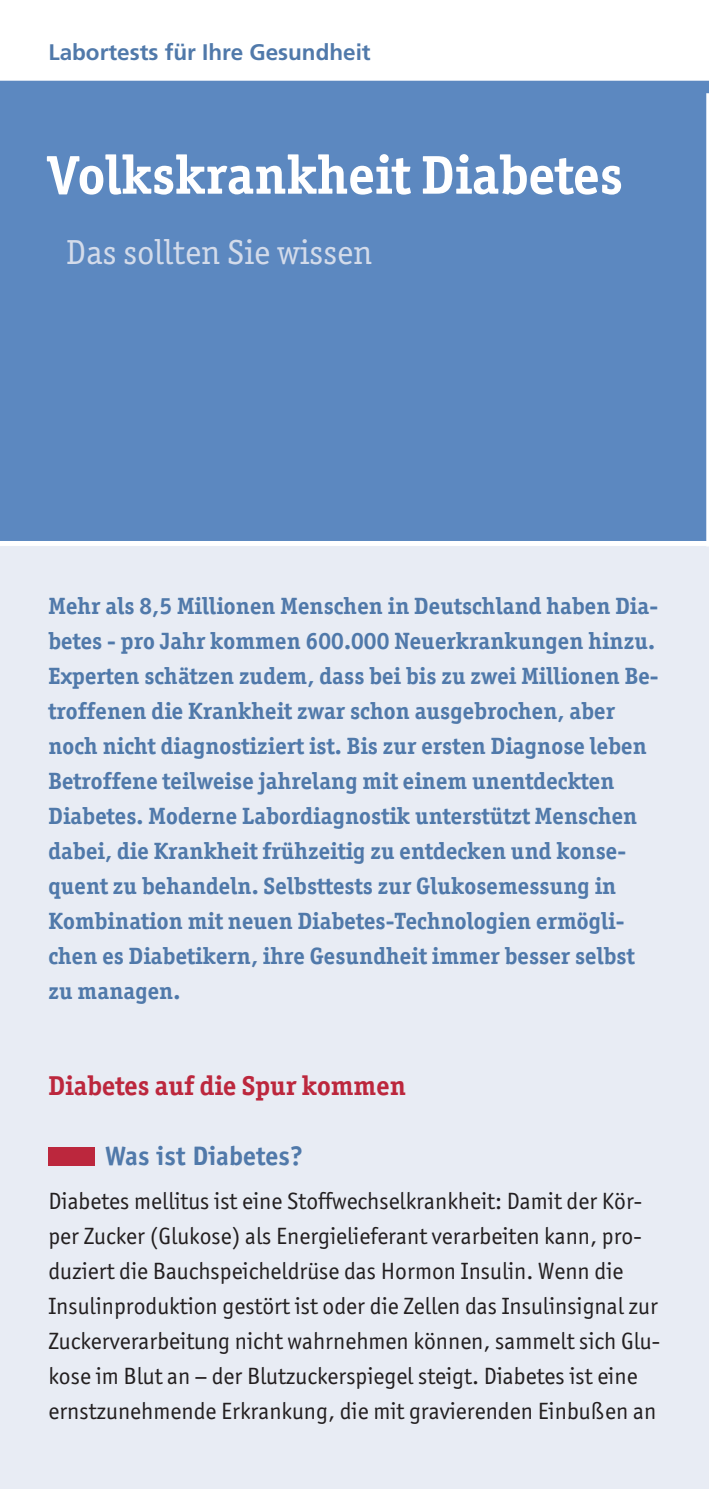
<style>
.page{position:relative;width:709px;height:1489px;background:#fff}
.page>*{position:absolute;margin:0;border:0;box-sizing:border-box;transform-origin:0 0}
.t1{font:700 55px "Officina Serif";color:#fff}
.t2{font:35px "Officina Serif";letter-spacing:.005em;color:#d3dbea}
.t3{font:700 27.5px "Officina Serif";color:#bc273d}
.t4{font:700 27.5px "Officina Sans";color:#5079aa}
.t5{font:700 23.75px/35px "Officina Serif";letter-spacing:.005em;color:#5079aa}
.t6{font:23.75px/35px "Officina Sans";color:#231f20}
.t7{font:700 22.5px "Frutiger";color:#5079aa}
</style>
<div class="page">
<div style="left:0;top:89px;width:709px;height:1399px;background:#e8ecf4"></div>
<div style="left:0;top:89px;width:709px;height:453px;background:#5c88c0"></div>
<hr style="left:706px;top:90px;width:3px;height:456px;background:#fff">
<div style="left:49px;top:1146px;width:46px;height:19px;background:#bc273d"></div>
<hr style="left:708px;top:0;width:1px;height:84px;background:#5c88c0">
<div style="left:0;top:541px;width:709px;height:5px;background:#fff"></div>
<div style="left:0;top:81px;width:709px;height:12px;background:#5c88c0"></div>
<p class="t7" style="left:48px;top:43px;width:324px">Labortests für Ihre Gesundheit</p>
<p class="t1" style="left:48px;top:154px;width:576px">Volkskrankheit Diabetes</p>
<p class="t2" style="left:66px;top:239px;width:307px">Das sollten Sie wissen</p>
<p class="t5" style="left:48px;top:590px;width:612px">Mehr als 8,5 Millionen Menschen in Deutschland haben Dia&shy;betes - pro Jahr kommen 600.000 Neuerkrankungen hinzu.<br>Experten schätzen zudem, dass bei bis zu zwei Millionen Be&shy;troffenen die Krankheit zwar schon ausgebrochen, aber noch nicht diagnostiziert ist. Bis zur ersten Diagnose leben Betroffene teilweise jahrelang mit einem unentdeckten Diabetes. Moderne Labordiagnostik unterstützt Menschen dabei, die Krankheit frühzeitig zu entdecken und konse&shy;quent zu behandeln. Selbsttests zur Glukosemessung in Kombination mit neuen Diabetes-Technologien ermögli&shy;chen es Diabetikern, ihre Gesundheit immer besser selbst zu managen.</p>
<p class="t3" style="left:48px;top:1075px;width:359px">Diabetes auf die Spur kommen</p>
<p class="t4" style="left:105px;top:1145px;width:199px">Was ist Diabetes?</p>
<p class="t6" style="left:48px;top:1185px;width:613px">Diabetes mellitus ist eine Stoffwechselkrankheit: Damit der Kör&shy;per Zucker (Glukose) als Energielieferant verarbeiten kann, pro&shy;duziert die Bauchspeicheldrüse das Hormon Insulin. Wenn die Insulinproduktion gestört ist oder die Zellen das Insulinsignal zur Zuckerverarbeitung nicht wahrnehmen können, sammelt sich Glu&shy;kose im Blut an – der Blutzuckerspiegel steigt. Diabetes ist eine ernstzunehmende Erkrankung, die mit gravierenden Einbußen an</p>
</div>
